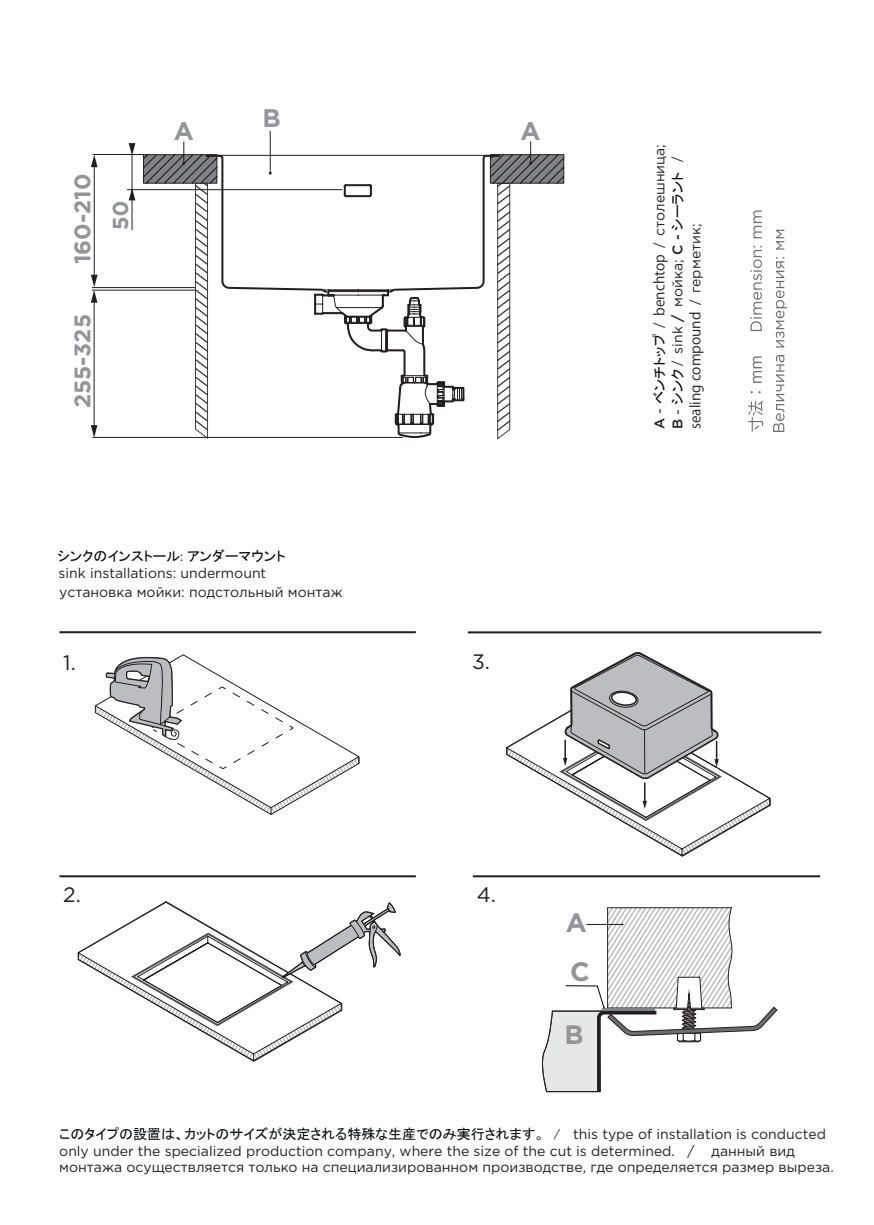
<style>
.page{position:relative;width:874px;height:1225px;background:#fff}
.page>*{position:absolute;margin:0;border:0;box-sizing:border-box;transform-origin:0 0}
.t1{font:700 26.6px "Gotham Pro";color:#939598}
.t2{font:700 25.4px "Gotham Pro";color:#939598}
.t3{font:700 22.6px "Gotham Pro";color:#939598}
.t4{font:20.8px "Gotham Pro";color:#231f20}
.t5{font:14px/18px "Gotham Pro";color:#231f20}
.t6{font:14px "MS P Gothic";color:#06080c}
.t7{font:14px "Koz Go Pr 6 N";color:#231f20}
.s1{font-weight:500}
.s2{font-family:"MS P Gothic";color:#06080c}
.s3{font-family:"Koz Go Pr 6 N"}
.s4{font-family:"Gotham Pro"}
.s5{font-family:"Gotham Pro";color:#231f20}
</style>
<div class="page">
<hr style="left:59px;top:631px;width:356px;height:2px;background:#231f20">
<hr style="left:59px;top:875px;width:356px;height:2px;background:#231f20">
<hr style="left:472px;top:875px;width:347px;height:2px;background:#231f20">
<hr style="left:467px;top:631px;width:353px;height:2px;background:#231f20">
<svg style="left:78px;top:902px;width:323px;height:159px"></svg>
<svg style="left:506px;top:652px;width:263px;height:204px"></svg>
<svg style="left:542px;top:907px;width:236px;height:186px"></svg>
<svg style="left:773px;top:355px;width:11px;height:77px"></svg>
<svg style="left:775px;top:257px;width:11px;height:90px"></svg>
<svg style="left:776px;top:230px;width:7px;height:20px"></svg>
<svg style="left:748px;top:401px;width:14px;height:30px"></svg>
<svg style="left:752px;top:356px;width:9px;height:27px"></svg>
<svg style="left:750px;top:246px;width:11px;height:85px"></svg>
<svg style="left:753px;top:210px;width:8px;height:28px"></svg>
<hr style="left:93px;top:154px;width:51px;height:1px;background:#231f20">
<hr style="left:94px;top:165px;width:1px;height:112px;background:#231f20">
<svg style="left:91px;top:155px;width:7px;height:12px"></svg>
<hr style="left:94px;top:300px;width:1px;height:127px;background:#231f20">
<svg style="left:91px;top:275px;width:7px;height:28px"></svg>
<svg style="left:91px;top:425px;width:6px;height:13px"></svg>
<hr style="left:270px;top:131px;width:1px;height:42px;background:#231f20">
<hr style="left:127px;top:189px;width:215px;height:1px;background:#231f20">
<hr style="left:92px;top:287px;width:103px;height:1px;background:#231f20">
<hr style="left:92px;top:290px;width:103px;height:1px;background:#231f20">
<hr style="left:93px;top:437px;width:309px;height:1px;background:#231f20">
<svg style="left:143px;top:141px;width:420px;height:298px"></svg>
<hr style="left:345px;top:184px;width:24px;height:2px;background:#231f20">
<hr style="left:345px;top:195px;width:24px;height:2px;background:#231f20">
<svg style="left:129px;top:143px;width:6px;height:13px"></svg>
<svg style="left:112px;top:188px;width:23px;height:41px"></svg>
<hr style="left:132px;top:155px;width:1px;height:75px;background:#231f20">
<svg style="left:94px;top:654px;width:266px;height:160px"></svg>
<h3 class="t3" style="left:69px;top:264px;width:92px;rotate:-90deg">160-210</h3>
<h3 class="t3" style="left:69px;top:408px;width:96px;rotate:-90deg">255-325</h3>
<h2 class="t2" style="left:262px;top:103px;width:20px">B</h2>
<h2 class="t2" style="left:174px;top:116px;width:22px">A</h2>
<h2 class="t2" style="left:520px;top:116px;width:22px">A</h2>
<p class="t6" style="left:57px;top:548px;width:229px">シンクのインストール: アンダーマウント</p>
<p class="t5" style="left:59px;top:564px;width:209px">sink installations: undermount</p>
<p class="t5" style="left:59px;top:583px;width:285px">установка мойки: подстольный монтаж</p>
<h3 class="t4" style="left:63px;top:650px;width:14px">1.</h3>
<h3 class="t4" style="left:472px;top:649px;width:19px">3.</h3>
<p class="t5" style="left:650px;top:429px;width:286px;rotate:-90deg"><span class="s1">A</span> - <span class="s2">ベンチトップ</span> <span class="s3">/ benchtop /</span> столешница;<br><span class="s1">B</span> - <span class="s2">シンク</span> <span class="s3">/</span> sink <span class="s1">/</span> мойка; <span class="s1">С -</span> <span class="s2">シーラント</span> <span class="s3">/</span></p>
<p class="t7" style="left:687px;top:429px;width:207px;rotate:-90deg">sealing compound / <span class="s4">герметик;</span></p>
<h3 class="t4" style="left:63px;top:882px;width:19px">2.</h3>
<h3 class="t4" style="left:476px;top:882px;width:21px">4.</h3>
<h1 class="t1" style="left:565px;top:907px;width:23px">A</h1>
<h1 class="t1" style="left:570px;top:956px;width:21px">C</h1>
<h1 class="t1" style="left:564px;top:1019px;width:21px">B</h1>
<p class="t6" style="left:59px;top:1126px;width:767px">このタイプの設置は、カットのサイズが決定される特殊な生産でのみ実行されます。 / <span class="s5">this type of installation is conducted</span></p>
<p class="t5" style="left:59px;top:1142px;width:775px;line-height:16.8px">only under the specialized production company, where the size of the cut is determined. / данный вид монтажа осуществляется только на специализированном производстве, где определяется размер выреза.</p>
</div>
